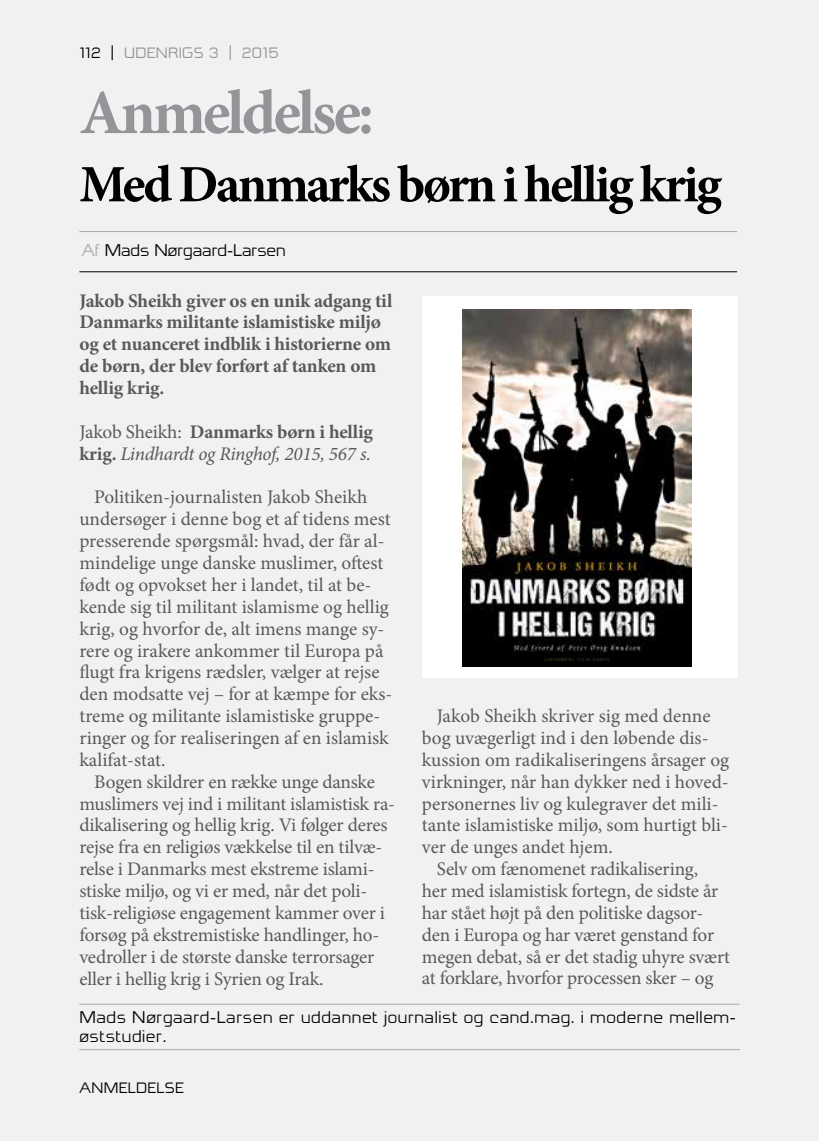
<style>
.page{position:relative;width:819px;height:1141px;background:#fff}
.page>*{position:absolute;margin:0;border:0;box-sizing:border-box;transform-origin:0 0}
.t1{font:700 63px "Minion Pro";letter-spacing:-.05em;color:#939598}
.t2{font:700 52.5px "Minion Pro";letter-spacing:-.05em;color:#000}
.t3{font:19.25px/21.9px "Minion Pro";letter-spacing:-.01em;color:#58595b}
.t4{font:700 19.25px/21.9px "Minion Pro";letter-spacing:-.01em;color:#58595b}
.t5{font:italic 19.25px/21.9px "Minion Pro";letter-spacing:-.015em;color:#58595b}
.t6{font:15.75px/19.2px "Migo";letter-spacing:.04em;color:#000}
.t7{font:15.75px "Migo";color:#000}
.t8{font:14px "Migo";letter-spacing:.03em;color:#939598}
.t9{font:14px "Migo";letter-spacing:.03em;color:#000}
.s1{color:#000}
.s2{color:#a7a9ac}
.s3{font-style:normal}
.s4{font-weight:700;font-style:normal}
</style>
<div class="page">
<div style="left:0;top:0;width:818px;height:1141px;background:#f1f1f2"></div>
<div style="left:422px;top:296px;width:315px;height:382px;background:#fff"></div>
<img style="left:462px;top:310px;width:229px;height:357px">
<hr style="left:79px;top:231px;width:658px;height:1px;background:#a7a9ac">
<hr style="left:79px;top:271px;width:658px;height:1px;background:#000">
<hr style="left:79px;top:1004px;width:660px;height:1px;background:#a7a9ac">
<hr style="left:79px;top:1049px;width:660px;height:1px;background:#a7a9ac">
<p class="t8" style="left:79px;top:48px;width:201px"><span class="s1">112 |</span> UDENRIGS 3 | 2015</p>
<h1 class="t1" style="left:79px;top:69px;width:296px">Anmeldelse:</h1>
<h2 class="t2" style="left:79px;top:148px;width:644px">Med Danmarks børn i hellig krig</h2>
<p class="t7" style="left:82px;top:244px;width:205px"><span class="s2">Af</span> Mads Nørgaard-Larsen</p>
<p class="t4" style="left:79px;top:289px;width:314px">Jakob Sheikh giver os en unik adgang til Danmarks militante islamistiske miljø og et nuanceret indblik i historierne om de børn, der blev forført af tanken om hellig krig.</p>
<p class="t5" style="left:79px;top:421px;width:295px"><span class="s3">Jakob Sheikh:</span> <span class="s4">Danmarks børn i hellig krig.</span> Lindhardt og Ringhof, 2015, 567 s.</p>
<p class="t3" style="left:79px;top:486px;width:314px;text-indent:15px">Politiken-journalisten Jakob Sheikh undersøger i denne bog et af tidens mest presserende spørgsmål: hvad, der får al&shy;mindelige unge danske muslimer, oftest født og opvokset her i landet, til at be&shy;kende sig til militant islamisme og hellig krig, og hvorfor de, alt imens mange sy&shy;rere og irakere ankommer til Europa på flugt fra krigens rædsler, vælger at rejse den modsatte vej – for at kæmpe for eks&shy;treme og militante islamistiske gruppe&shy;ringer og for realiseringen af en islamisk kalifat-stat.</p>
<p class="t3" style="left:79px;top:771px;width:317px;text-indent:15px">Bogen skildrer en række unge danske muslimers vej ind i militant islamistisk ra&shy;dikalisering og hellig krig. Vi følger deres rejse fra en religiøs vækkelse til en tilvæ&shy;relse i Danmarks mest ekstreme islami&shy;stiske miljø, og vi er med, når det poli&shy;tisk-religiøse engagement kammer over i forsøg på ekstremistiske handlinger, ho&shy;vedroller i de største danske terrorsager eller i hellig krig i Syrien og Irak.</p>
<p class="t3" style="left:437px;top:705px;width:275px">Jakob Sheikh skriver sig med denne</p>
<p class="t3" style="left:422px;top:727px;width:288px">bog uvægerligt ind i den løbende dis-</p>
<p class="t3" style="left:422px;top:749px;width:309px">kussion om radikaliseringens årsager og</p>
<p class="t3" style="left:422px;top:771px;width:308px">virkninger, når han dykker ned i hoved-</p>
<p class="t3" style="left:422px;top:792px;width:298px">personernes liv og kulegraver det mili-</p>
<p class="t3" style="left:422px;top:814px;width:307px">tante islamistiske miljø, som hurtigt bli-</p>
<p class="t3" style="left:422px;top:836px;width:192px">ver de unges andet hjem.</p>
<p class="t3" style="left:437px;top:858px;width:263px">Selv om fænomenet radikalisering,</p>
<p class="t3" style="left:422px;top:880px;width:298px">her med islamistisk fortegn, de sidste år</p>
<p class="t3" style="left:422px;top:902px;width:283px">har stået højt på den politiske dagsor-</p>
<p class="t3" style="left:422px;top:924px;width:294px">den i Europa og har været genstand for</p>
<p class="t3" style="left:422px;top:946px;width:309px">megen debat, så er det stadig uhyre svært</p>
<p class="t3" style="left:422px;top:967px;width:293px">at forklare, hvorfor processen sker – og</p>
<p class="t6" style="left:79px;top:1009px;width:658px">Mads Nørgaard-Larsen er uddannet journalist og cand.mag. i moderne mellem&shy;øststudier.</p>
<p class="t9" style="left:79px;top:1083px;width:106px">ANMELDELSE</p>
</div>
